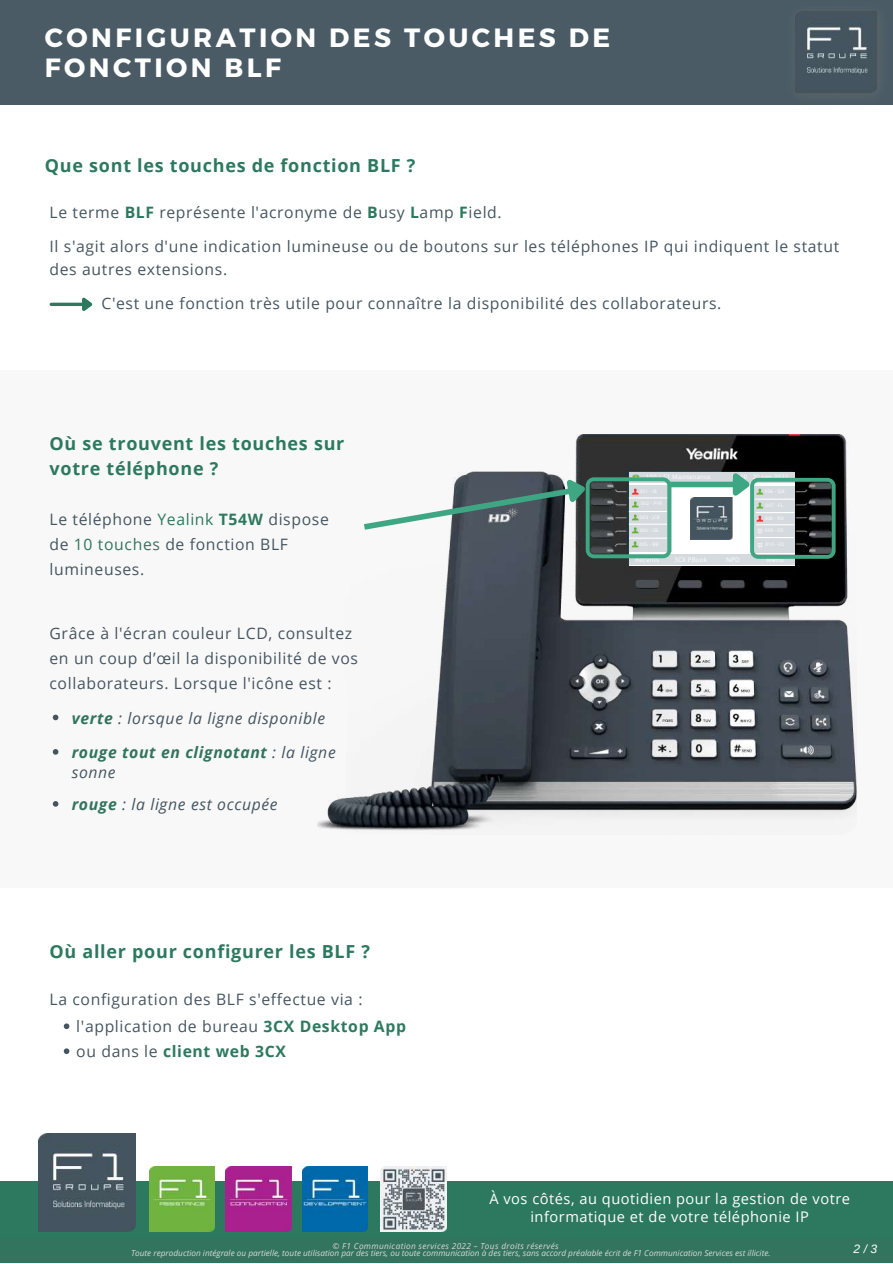
<style>
.page{position:relative;width:893px;height:1264px;background:#fff}
.page>*{position:absolute;margin:0;border:0;box-sizing:border-box;transform-origin:0 0}
.t1{font:700 26.4px/29.2px "Montserrat";letter-spacing:.13em;color:#fff}
.t2{font:700 18px/24.8px "Open Sans";letter-spacing:.04em;color:#2d795f}
.t3{font:15.75px/24.8px "Open Sans";letter-spacing:.04em;color:#455560}
.t4{font:italic 15.75px/34.3px "Open Sans";letter-spacing:.04em;color:#455560}
.t5{font:14.55px/18px "Open Sans";letter-spacing:.035em;color:#fff;text-align:center}
.t6{font:italic 12.15px "Arimo";color:#fff}
.t7{font:italic 8.25px/6.9px "Open Sans";color:#d9d9d9}
.t8{font:6.3px "Open Sans";letter-spacing:.02em;color:#fff}
.t9{font:6.15px "Open Sans";letter-spacing:.02em;color:#fff}
.s1{font-weight:700;color:#2d795f}
.s2{color:#2d795f}
.s3{color:#32745e}
.s4{font-weight:700;color:#32745e}
</style>
<div class="page">
<div style="left:0;top:371px;width:892px;height:517px;background:#f8f8f8"></div>
<img style="left:317px;top:434px;width:539px;height:397px">
<div style="left:628px;top:472px;width:166px;height:93px;background:#fff"></div>
<img style="left:691px;top:497px;width:36px;height:42px">
<div style="left:629px;top:472px;width:165px;height:10px;background:#d4dadd"></div>
<div style="left:629px;top:554px;width:165px;height:10px;background:#d4dadd"></div>
<div style="left:0;top:1181px;width:892px;height:81px;background:#2d795f"></div>
<img style="left:149px;top:1166px;width:66px;height:65px">
<img style="left:226px;top:1166px;width:65px;height:65px">
<img style="left:302px;top:1166px;width:65px;height:65px">
<img style="left:380px;top:1166px;width:66px;height:65px">
<img style="left:38px;top:1133px;width:98px;height:97px">
<div style="left:0;top:1237px;width:892px;height:25px;background:#32745e"></div>
<div style="left:0;top:0;width:892px;height:105px;background:#4a5b66"></div>
<img style="left:794px;top:10px;width:84px;height:84px">
<hr style="left:51px;top:303px;width:31px;height:3px;background:#2d795f">
<svg style="left:79px;top:297px;width:14px;height:14px"></svg>
<svg style="left:64px;top:1023px;width:5px;height:6px"></svg>
<svg style="left:64px;top:1048px;width:5px;height:6px"></svg>
<svg style="left:53px;top:714px;width:5px;height:6px"></svg>
<div style="left:669px;top:481px;width:65px;height:6px;background:#3fa683"></div>
<svg style="left:727px;top:468px;width:108px;height:91px"></svg>
<svg style="left:358px;top:471px;width:313px;height:87px"></svg>
<svg style="left:53px;top:749px;width:5px;height:5px"></svg>
<svg style="left:53px;top:801px;width:5px;height:5px"></svg>
<h1 class="t1" style="left:45px;top:22px;width:567px">CONFIGURATION DES TOUCHES DE<br>FONCTION BLF</h1>
<p class="t2" style="left:45px;top:152px;width:372px">Que sont les touches de fonction BLF ?</p>
<p class="t3" style="left:50px;top:195px;width:791px;line-height:33.8px">Le terme <span class="s1">BLF</span> représente l'acronyme de <span class="s1">B</span>usy <span class="s1">L</span>amp <span class="s1">F</span>ield.<br>Il s'agit alors d'une indication lumineuse ou de boutons sur les téléphones IP qui indiquent le statut</p>
<p class="t3" style="left:101px;top:252px;width:621px;line-height:33.8px;text-indent:-52px">des autres extensions.<br>C'est une fonction très utile pour connaître la disponibilité des collaborateurs.</p>
<p class="t2" style="left:50px;top:431px;width:296px">Où se trouvent les touches sur votre téléphone ?</p>
<p class="t3" style="left:50px;top:506px;width:281px">Le téléphone <span class="s2">Yealink</span> <span class="s1">T54W</span> dispose de <span class="s3">10 touches</span> de fonction BLF lumineuses.</p>
<p class="t3" style="left:50px;top:620px;width:310px">Grâce à l'écran couleur LCD, consultez en un coup d’œil la disponibilité de vos collaborateurs. Lorsque l'icône est :</p>
<p class="t4" style="left:72px;top:700px;width:265px"><span class="s4">verte</span> : lorsque la ligne disponible <span class="s4">rouge tout en clignotant</span> : la ligne</p>
<p class="t4" style="left:72px;top:756px;width:207px;line-height:31.8px">sonne<br><span class="s4">rouge</span> : la ligne est occupée</p>
<p class="t2" style="left:50px;top:939px;width:322px">Où aller pour configurer les BLF ?</p>
<p class="t3" style="left:50px;top:986px;width:314px">La configuration des BLF s'effectue via :</p>
<p class="t3" style="left:76px;top:1013px;width:331px">l'application de bureau <span class="s1">3CX Desktop App </span>ou dans le <span class="s1">client web 3CX</span></p>
<p class="t9" style="left:645px;top:472px;width:66px">100 | F1 Maintenance</p>
<p class="t8" style="left:635px;top:555px;width:25px">Récents</p>
<p class="t8" style="left:674px;top:555px;width:34px">3CX PBook</p>
<p class="t8" style="left:726px;top:555px;width:15px">NPD</p>
<p class="t8" style="left:766px;top:555px;width:19px">Menu</p>
<p class="t5" style="left:489px;top:1189px;width:362px">À vos côtés, au quotidien pour la gestion de votre informatique et de votre téléphonie IP</p>
<p class="t7" style="left:131px;top:1242px;width:640px;text-indent:201px">© F1 Communication services 2022 – Tous droits réservés<br>Toute reproduction intégrale ou partielle, toute utilisation par des tiers, ou toute communication à des tiers, sans accord préalable écrit de F1 Communication Services est illicite.</p>
<p class="t6" style="left:853px;top:1241px;width:25px">2 / 3</p>
</div>
